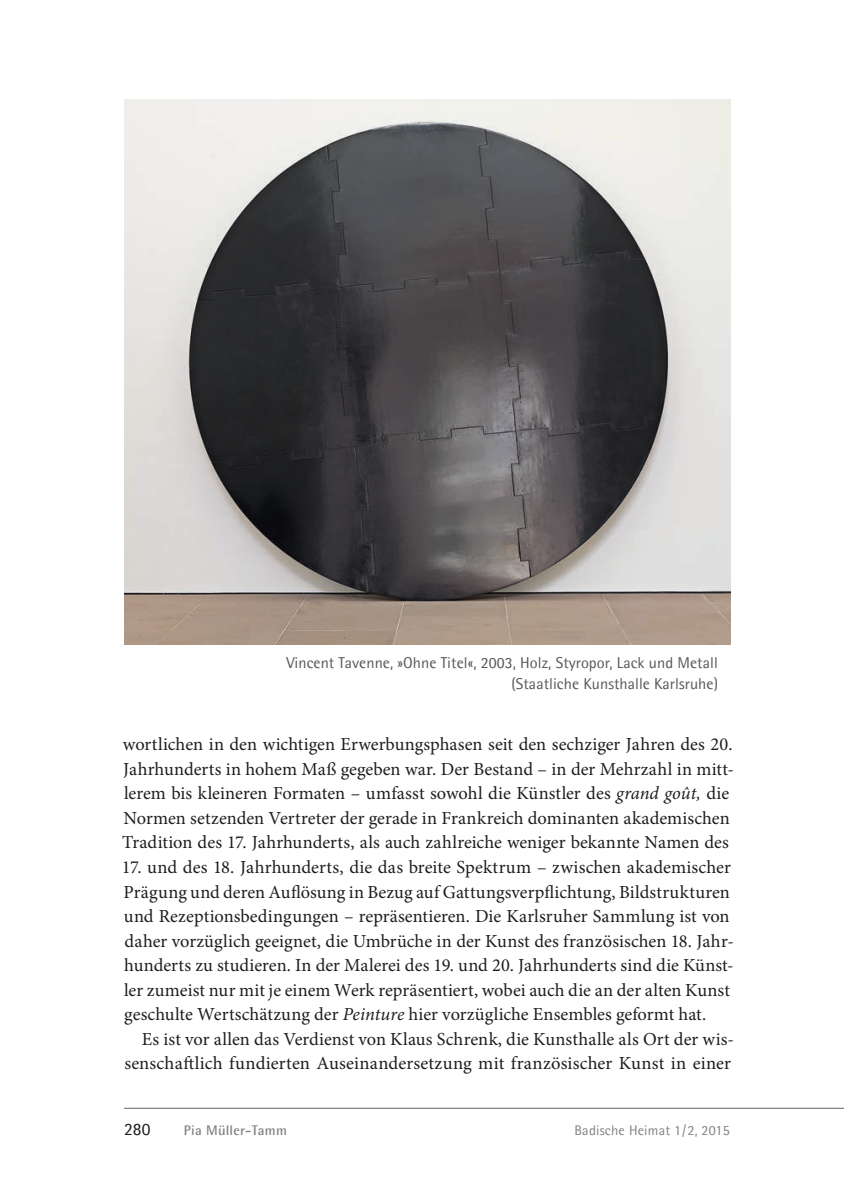
<style>
.page{position:relative;width:844px;height:1191px;background:#fff}
.page>*{position:absolute;margin:0;border:0;box-sizing:border-box;transform-origin:0 0}
.t1{font:18.38px/24.5px "Minion Pro";color:#1d1e1f}
.t2{font:17.5px "Agfa Rotis Semisans";color:#1d1e1f}
.t3{font:15.75px/20.1px "Agfa Rotis Semisans";letter-spacing:.005em;color:#57585a;text-align:right}
.t4{font:14px "Agfa Rotis Semisans";letter-spacing:.015em;color:#808285}
.t5{font:700 14px "Agfa Rotis Semisans";letter-spacing:.015em;color:#808285}
.s1{font-style:italic}
</style>
<div class="page">
<hr style="left:124px;top:1108px;width:719px;height:1px;background:#636366">
<img style="left:124px;top:99px;width:605px;height:546px">
<p class="t3" style="left:286px;top:653px;width:433px">Vincent Tavenne, »Ohne Titel«, 2003, Holz, Styropor, Lack und Metall (Staatliche Kunsthalle Karlsruhe)</p>
<p class="t1" style="left:122px;top:734px;width:613px">wortlichen in den wichtigen Erwerbungsphasen seit den sechziger Jahren des 20.<br>Jahrhunderts in hohem Maß gegeben war. Der Bestand – in der Mehrzahl in mitt&shy;lerem bis kleineren Formaten – umfasst sowohl die Künstler des <span class="s1">grand goût,</span> die Normen setzenden Vertreter der gerade in Frankreich dominanten akademischen Tradition des 17. Jahrhunderts, als auch zahlreiche weniger bekannte Namen des</p>
<p class="t1" style="left:122px;top:856px;width:610px">17. und des 18. Jahrhunderts, die das breite Spektrum – zwischen akademischer</p>
<p class="t1" style="left:123px;top:881px;width:607px">Prägung und deren Auflösung in Bezug auf Gattungsverpflichtung, Bildstrukturen</p>
<p class="t1" style="left:124px;top:905px;width:607px">und Rezeptionsbedingungen – repräsentieren. Die Karlsruher Sammlung ist von</p>
<p class="t1" style="left:124px;top:930px;width:611px">daher vorzüglich geeignet, die Umbrüche in der Kunst des französischen 18. Jahr-</p>
<p class="t1" style="left:124px;top:954px;width:611px">hunderts zu studieren. In der Malerei des 19. und 20. Jahrhunderts sind die Künst-</p>
<p class="t1" style="left:124px;top:978px;width:607px">ler zumeist nur mit je einem Werk repräsentiert, wobei auch die an der alten Kunst</p>
<p class="t1" style="left:124px;top:1003px;width:583px">geschulte Wertschätzung der <span class="s1">Peinture</span> hier vorzügliche Ensembles geformt hat.</p>
<p class="t1" style="left:142px;top:1027px;width:593px">Es ist vor allen das Verdienst von Klaus Schrenk, die Kunsthalle als Ort der wis-</p>
<p class="t1" style="left:124px;top:1052px;width:608px">senschaftlich fundierten Auseinandersetzung mit französischer Kunst in einer</p>
<p class="t2" style="left:124px;top:1118px;width:28px">280</p>
<p class="t5" style="left:184px;top:1121px;width:104px">Pia Müller-Tamm</p>
<p class="t4" style="left:574px;top:1121px;width:157px">Badische Heimat 1 / 2, 2015</p>
</div>
